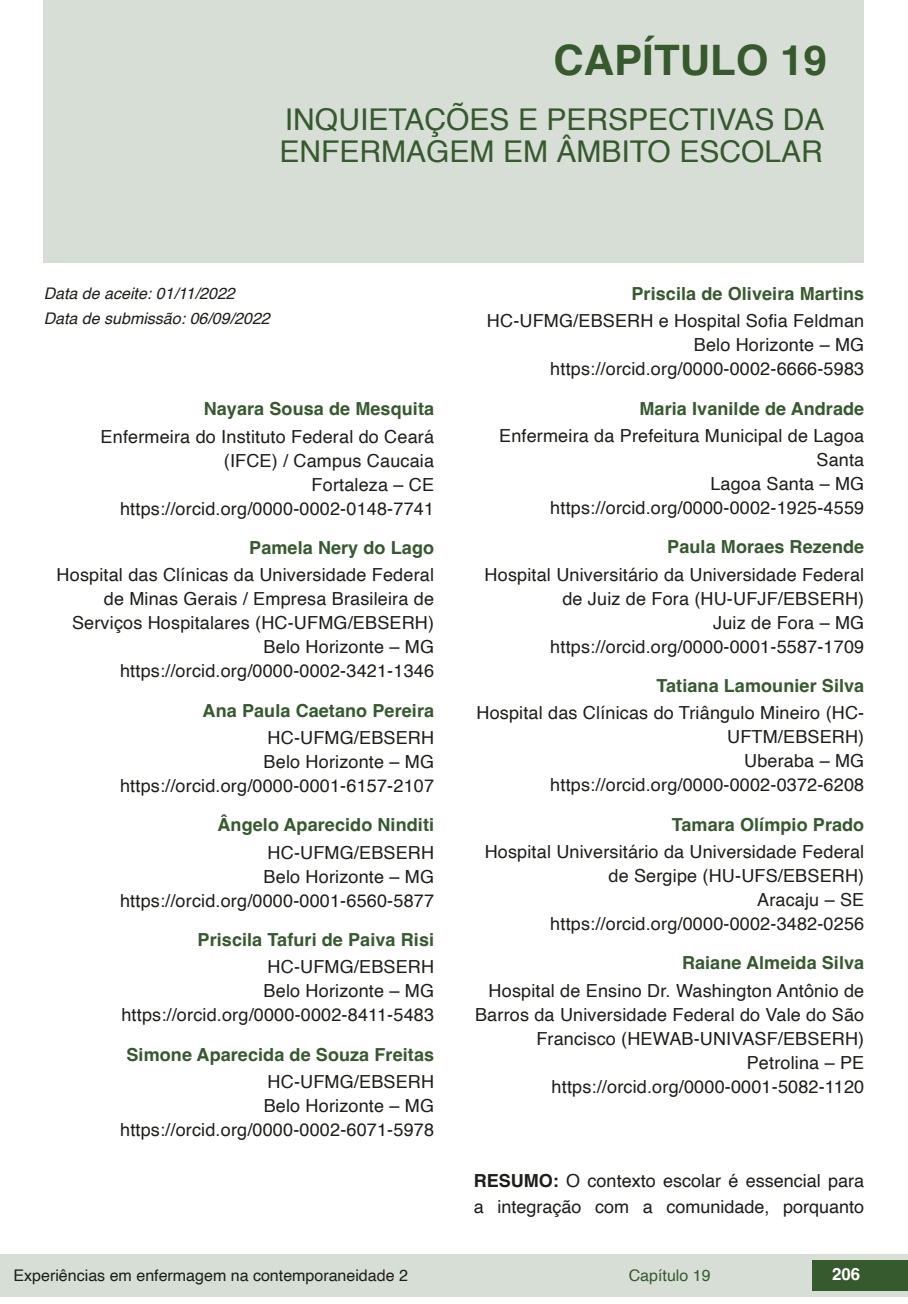
<style>
.page{position:relative;width:908px;height:1304px;background:#fff}
.page>*{position:absolute;margin:0;border:0;box-sizing:border-box;transform-origin:0 0}
.t1{font:700 42px "Helvetica";color:#36592e}
.t2{font:30px/32px "Helvetica";color:#36592e}
.t3{font:18px/24px "Helvetica";letter-spacing:.01em;color:#1d1d1b;text-align:right}
.t4{font:700 18px "Helvetica";letter-spacing:.005em;color:#36592e}
.t5{font:700 16.8px "Helvetica";color:#fff}
.t6{font:italic 16px "Helvetica";color:#1d1d1b}
.t7{font:16px "Helvetica";color:#1d1d1b}
.t8{font:16px "Helvetica";color:#36592e}
.s1{font-weight:700}
</style>
<div class="page">
<div style="left:0;top:1254px;width:906px;height:43px;background:#d7ded5"></div>
<div style="left:812px;top:1261px;width:95px;height:30px;background:#36592e"></div>
<div style="left:44px;top:0;width:819px;height:263px;background:#d7ded5"></div>
<h1 class="t1" style="left:553px;top:35px;width:275px">CAPÍTULO 19</h1>
<h2 class="t2" style="left:279px;top:104px;width:546px">INQUIETAÇÕES E PERSPECTIVAS DA<br>ENFERMAGEM EM ÂMBITO ESCOLAR</h2>
<p class="t6" style="left:44px;top:280px;width:192px">Data de aceite: 01/11/2022</p>
<p class="t6" style="left:44px;top:306px;width:227px">Data de submissão: 06/09/2022</p>
<p class="t4" style="left:204px;top:398px;width:232px">Nayara Sousa de Mesquita</p>
<p class="t3" style="left:101px;top:425px;width:335px">Enfermeira do Instituto Federal do Ceará (IFCE) / Campus Caucaia<br>Fortaleza – CE https://orcid.org/0000-0002-0148-7741</p>
<p class="t4" style="left:249px;top:537px;width:186px">Pamela Nery do Lago</p>
<p class="t3" style="left:57px;top:564px;width:379px">Hospital das Clínicas da Universidade Federal de Minas Gerais / Empresa Brasileira de Serviços Hospitalares (HC-UFMG/EBSERH)<br>Belo Horizonte – MG https://orcid.org/0000-0002-3421-1346</p>
<p class="t4" style="left:202px;top:699px;width:233px">Ana Paula Caetano Pereira</p>
<p class="t3" style="left:120px;top:726px;width:315px">HC-UFMG/EBSERH<br>Belo Horizonte – MG https://orcid.org/0000-0001-6157-2107</p>
<p class="t4" style="left:217px;top:814px;width:218px">Ângelo Aparecido Ninditi</p>
<p class="t3" style="left:120px;top:841px;width:315px">HC-UFMG/EBSERH<br>Belo Horizonte – MG https://orcid.org/0000-0001-6560-5877</p>
<p class="t4" style="left:197px;top:929px;width:238px">Priscila Tafuri de Paiva Risi</p>
<p class="t3" style="left:121px;top:956px;width:314px">HC-UFMG/EBSERH<br>Belo Horizonte – MG https://orcid.org/0000-0002-8411-5483</p>
<p class="t4" style="left:126px;top:1043px;width:309px">Simone Aparecida de Souza Freitas</p>
<p class="t3" style="left:120px;top:1070px;width:315px">HC-UFMG/EBSERH<br>Belo Horizonte – MG https://orcid.org/0000-0002-6071-5978</p>
<p class="t4" style="left:631px;top:283px;width:234px">Priscila de Oliveira Martins</p>
<p class="t3" style="left:487px;top:310px;width:378px">HC-UFMG/EBSERH e Hospital Sofia Feldman<br>Belo Horizonte – MG https://orcid.org/0000-0002-6666-5983</p>
<p class="t4" style="left:639px;top:397px;width:226px">Maria Ivanilde de Andrade</p>
<p class="t3" style="left:499px;top:424px;width:366px">Enfermeira da Prefeitura Municipal de Lagoa<br>Santa<br>Lagoa Santa – MG https://orcid.org/0000-0002-1925-4559</p>
<p class="t4" style="left:667px;top:536px;width:198px">Paula Moraes Rezende</p>
<p class="t3" style="left:484px;top:563px;width:381px">Hospital Universitário da Universidade Federal de Juiz de Fora (HU-UFJF/EBSERH)<br>Juiz de Fora – MG https://orcid.org/0000-0001-5587-1709</p>
<p class="t4" style="left:656px;top:675px;width:209px">Tatiana Lamounier Silva</p>
<p class="t3" style="left:476px;top:702px;width:389px">Hospital das Clínicas do Triângulo Mineiro (HC-<br>UFTM/EBSERH)<br>Uberaba – MG https://orcid.org/0000-0002-0372-6208</p>
<p class="t4" style="left:671px;top:813px;width:194px">Tamara Olímpio Prado</p>
<p class="t3" style="left:484px;top:840px;width:381px">Hospital Universitário da Universidade Federal de Sergipe (HU-UFS/EBSERH)<br>Aracaju – SE https://orcid.org/0000-0002-3482-0256</p>
<p class="t4" style="left:681px;top:952px;width:184px">Raiane Almeida Silva</p>
<p class="t3" style="left:475px;top:979px;width:390px">Hospital de Ensino Dr. Washington Antônio de Barros da Universidade Federal do Vale do São Francisco (HEWAB-UNIVASF/EBSERH)<br>Petrolina – PE https://orcid.org/0000-0001-5082-1120</p>
<p class="t3" style="left:473px;top:1168px;width:392px;line-height:26px;text-align:left"><span class="s1">RESUMO:</span> O contexto escolar é essencial para a integração com a comunidade, porquanto</p>
<p class="t7" style="left:14px;top:1263px;width:395px">Experiências em enfermagem na contemporaneidade 2</p>
<p class="t8" style="left:628px;top:1263px;width:83px">Capítulo 19</p>
<p class="t5" style="left:831px;top:1264px;width:30px">206</p>
</div>
